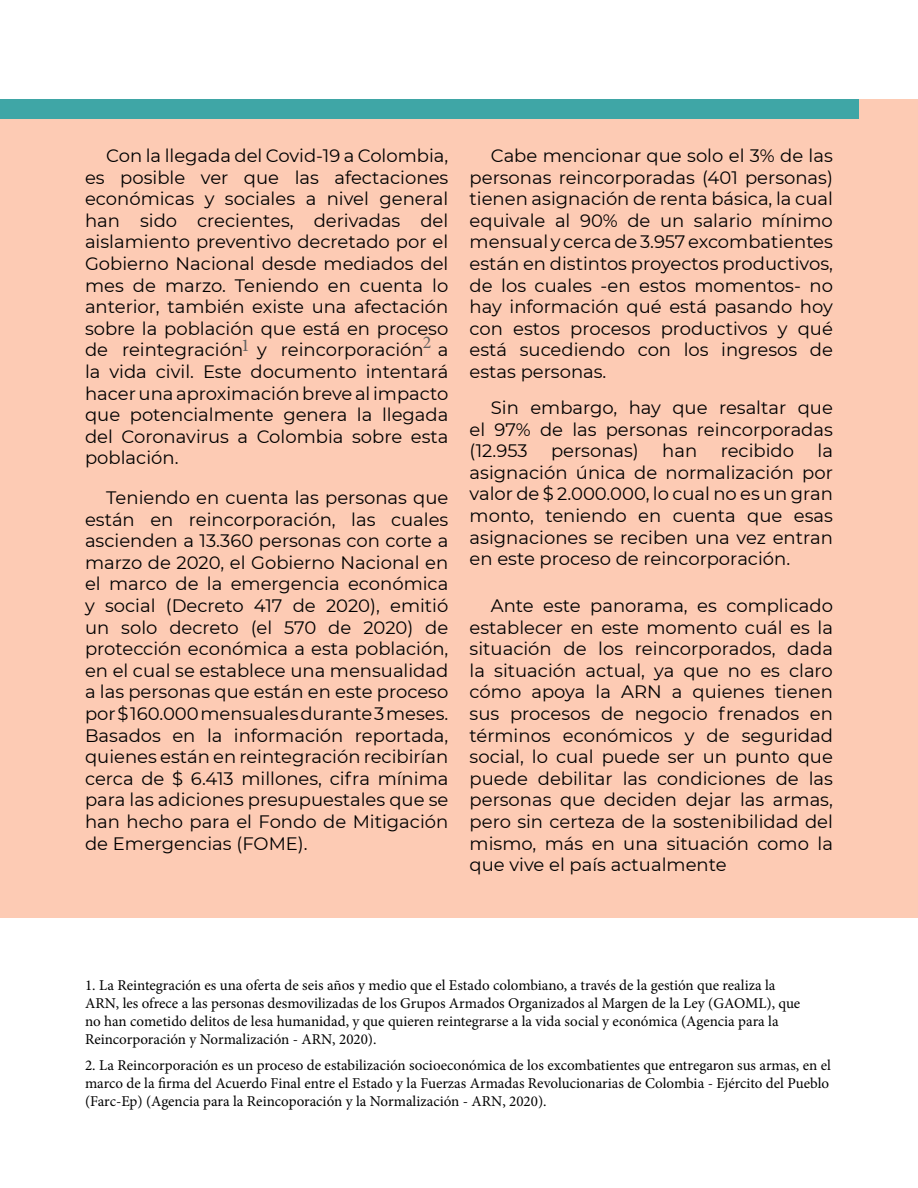
<style>
.page{position:relative;width:918px;height:1188px;background:#fff}
.page>*{position:absolute;margin:0;border:0;box-sizing:border-box;transform-origin:0 0}
.t1{font:18px/21.6px "Montserrat";color:#000;text-align:justify}
.t2{font:18px "Minion Pro";color:#606060}
.t3{font:15px/18px "Minion Pro";color:#000}
</style>
<div class="page">
<div style="left:0;top:99px;width:918px;height:818px;background:#fdcbb4"></div>
<div style="left:0;top:99px;width:859px;height:20px;background:#3fa6a6"></div>
<hr style="left:917px;top:92px;width:1px;height:57px;background:#3fa6a6">
<p class="t1" style="left:85px;top:144px;width:365px;text-indent:21px">Con la llegada del Covid-19 a Colombia, es posible ver que las afectaciones económicas y sociales a nivel general han sido crecientes, derivadas del aislamiento preventivo decretado por el Gobierno Nacional desde mediados del mes de marzo. Teniendo en cuenta lo anterior, también existe una afectación sobre la población que está en proceso de reintegración y reincorporación a la vida civil. Este documento intentará hacer una aproximación breve al impacto que potencialmente genera la llegada del Coronavirus a Colombia sobre esta población.</p>
<p class="t1" style="left:85px;top:486px;width:365px;text-indent:21px">Teniendo en cuenta las personas que están en reincorporación, las cuales ascienden a 13.360 personas con corte a marzo de 2020, el Gobierno Nacional en el marco de la emergencia económica y social (Decreto 417 de 2020), emitió un solo decreto (el 570 de 2020) de protección económica a esta población, en el cual se establece una mensualidad a las personas que están en este proceso por $ 160.000 mensuales durante 3 meses.<br>Basados en la información reportada, quienes están en reintegración recibirían cerca de $ 6.413 millones, cifra mínima para las adiciones presupuestales que se han hecho para el Fondo de Mitigación de Emergencias (FOME).</p>
<p class="t2" style="left:241px;top:333px;width:10px">1</p>
<p class="t2" style="left:423px;top:330px;width:10px">2</p>
<p class="t1" style="left:470px;top:144px;width:365px;text-indent:21px">Cabe mencionar que solo el 3% de las personas reincorporadas (401 personas) tienen asignación de renta básica, la cual equivale al 90% de un salario mínimo mensual y cerca de 3.957 excombatientes están en distintos proyectos productivos, de los cuales -en estos momentos- no hay información qué está pasando hoy con estos procesos productivos y qué está sucediendo con los ingresos de estas personas.</p>
<p class="t1" style="left:470px;top:396px;width:365px;text-indent:21px">Sin embargo, hay que resaltar que el 97% de las personas reincorporadas (12.953</p>
<p class="t1" style="left:470px;top:439px;width:365px;text-indent:348px">la asignación única de normalización por valor de $ 2.000.000, lo cual no es un gran monto, teniendo en cuenta que esas asignaciones se reciben una vez entran en este proceso de reincorporación.</p>
<p class="t1" style="left:470px;top:594px;width:365px;text-indent:21px">Ante este panorama, es complicado establecer en este momento cuál es la situación de los reincorporados, dada la situación actual, ya que no es claro cómo apoya la ARN a quienes tienen sus procesos de negocio frenados en términos económicos y de seguridad social, lo cual puede ser un punto que puede debilitar las condiciones de las personas que deciden dejar las armas, pero sin certeza de la sostenibilidad del mismo, más en una situación como la que vive el país actualmente</p>
<p class="t1" style="left:551px;top:439px;width:89px">personas)</p>
<p class="t1" style="left:662px;top:439px;width:36px">han</p>
<p class="t1" style="left:721px;top:439px;width:75px">recibido</p>
<p class="t3" style="left:85px;top:976px;width:717px">1. La Reintegración es una oferta de seis años y medio que el Estado colombiano, a través de la gestión que realiza la ARN, les ofrece a las personas desmovilizadas de los Grupos Armados Organizados al Margen de la Ley (GAOML), que no han cometido delitos de lesa humanidad, y que quieren reintegrarse a la vida social y económica (Agencia para la Reincorporación y Normalización - ARN, 2020).</p>
<p class="t3" style="left:85px;top:1057px;width:747px;text-align:justify">2. La Reincorporación es un proceso de estabilización socioeconómica de los excombatientes que entregaron sus armas, en el marco de la firma del Acuerdo Final entre el Estado y la Fuerzas Armadas Revolucionarias de Colombia - Ejército del Pueblo (Farc-Ep) (Agencia para la Reincoporación y la Normalización - ARN, 2020).</p>
</div>
